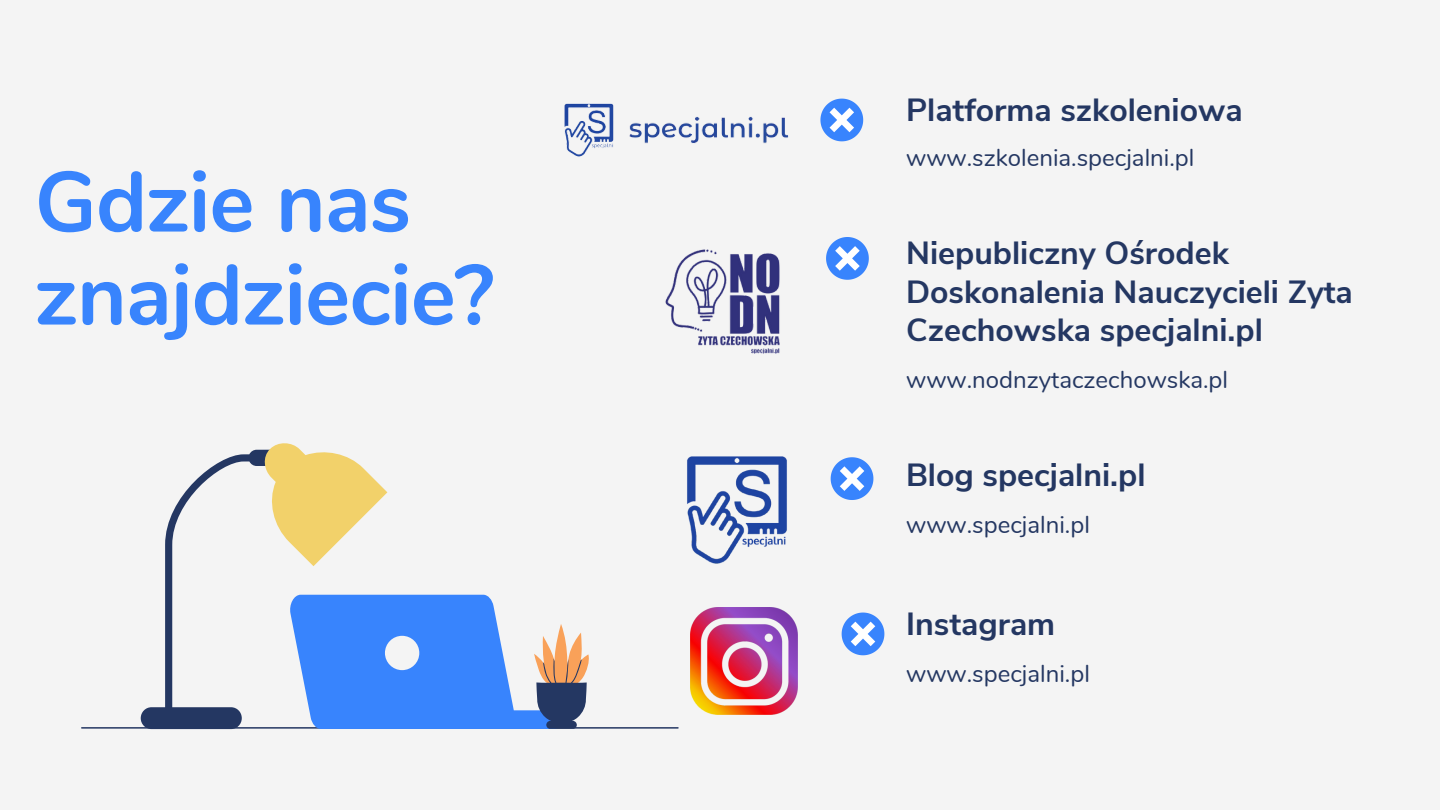
<style>
.page{position:relative;width:1440px;height:810px;background:#f4f4f4}
.page>*{position:absolute;margin:0;border:0;box-sizing:border-box;transform-origin:0 0}
.t1{font:700 85px/93px "Nunito";letter-spacing:-.01em;color:#3884fd}
.t2{font:700 32px/38px "Nunito Sans";color:#243762}
.t3{font:24px "Nunito";color:#243762}
</style>
<div class="page">
<hr style="left:82px;top:727px;width:596px;height:2px;background:#243762">
<svg style="left:141px;top:443px;width:449px;height:286px"></svg>
<svg style="left:821px;top:99px;width:42px;height:42px"></svg>
<svg style="left:826px;top:237px;width:43px;height:43px"></svg>
<svg style="left:831px;top:457px;width:42px;height:43px"></svg>
<svg style="left:842px;top:613px;width:42px;height:42px"></svg>
<img style="left:665px;top:249px;width:115px;height:105px">
<img style="left:687px;top:456px;width:100px;height:108px">
<img style="left:691px;top:608px;width:106px;height:106px">
<img style="left:564px;top:103px;width:257px;height:54px">
<h1 class="t1" style="left:35px;top:157px;width:461px">Gdzie nas znajdziecie?</h1>
<p class="t2" style="left:906px;top:92px;width:338px">Platforma szkoleniowa</p>
<p class="t3" style="left:906px;top:142px;width:290px">www.szkolenia.specjalni.pl</p>
<p class="t2" style="left:906px;top:235px;width:448px">Niepubliczny Ośrodek<br>Doskonalenia Nauczycieli Zyta<br>Czechowska specjalni.pl</p>
<p class="t3" style="left:906px;top:364px;width:324px">www.nodnzytaczechowska.pl</p>
<p class="t2" style="left:906px;top:456px;width:241px">Blog specjalni.pl</p>
<p class="t3" style="left:906px;top:509px;width:185px">www.specjalni.pl</p>
<p class="t2" style="left:906px;top:606px;width:151px">Instagram</p>
<p class="t3" style="left:906px;top:658px;width:185px">www.specjalni.pl</p>
</div>
